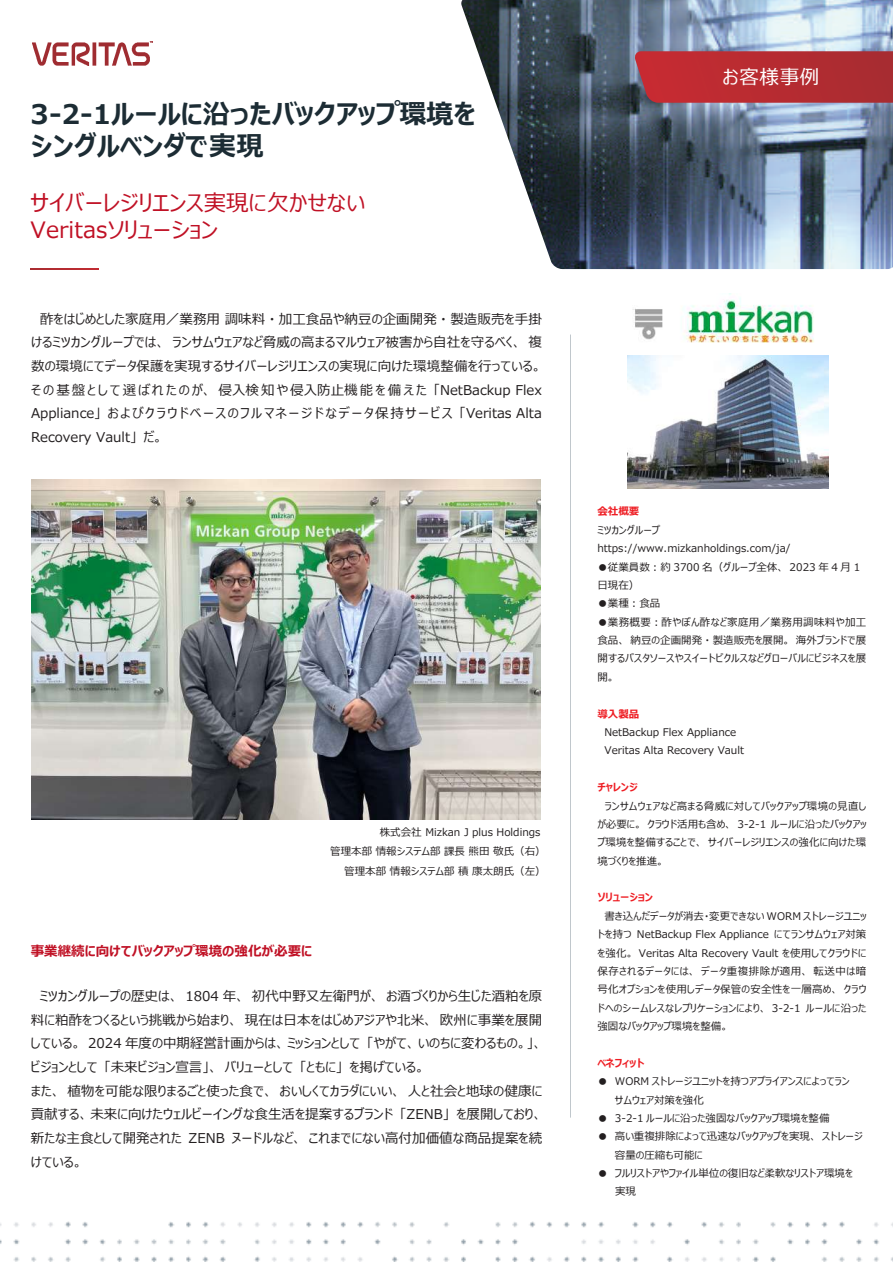
<style>
.page{position:relative;width:893px;height:1263px;background:#fff}
.page>*{position:absolute;margin:0;border:0;box-sizing:border-box;transform-origin:0 0}
.t1{font:700 27px/32.4px "Meiryo UI";letter-spacing:.005em;color:#1c2c34}
.t2{font:22.5px/27px "Meiryo UI";letter-spacing:.005em;color:#c01125}
.t3{font:19.5px "Meiryo UI";letter-spacing:.035em;color:#fff}
.t4{font:13.5px/23.7px "Meiryo UI";color:#231f20;text-align:justify}
.t5{font:700 13.5px "Meiryo UI";color:#c01125}
.t6{font:10.5px/18.3px "Meiryo UI";color:#231f20}
.t7{font:700 10.5px "Meiryo UI";color:#ee1d23}
</style>
<div class="page">
<img style="left:461px;top:0;width:432px;height:269px">
<img style="left:32px;top:42px;width:120px;height:23px">
<hr style="left:31px;top:268px;width:67px;height:2px;background:#b62c31">
<img style="left:0;top:1221px;width:893px;height:41px">
<svg style="left:634px;top:51px;width:259px;height:52px"></svg>
<hr style="left:570px;top:335px;width:1px;height:782px;background:#bbc2c8">
<img style="left:628px;top:355px;width:201px;height:133px">
<img style="left:632px;top:294px;width:182px;height:49px">
<img style="left:31px;top:480px;width:510px;height:340px">
<h1 class="t1" style="left:31px;top:99px;width:447px">3-2-1ルールに沿ったバックアップ環境をシングルベンダで実現</h1>
<h2 class="t2" style="left:31px;top:191px;width:336px">サイバーレジリエンス実現に欠かせない<br>Veritasソリューション</h2>
<p class="t4" style="left:31px;top:308px;width:512px">　酢をはじめとした家庭用／業務用 調味料・加工食品や納豆の企画開発・製造販売を手掛けるミツカングループでは、ランサムウェアなど脅威の高まるマルウェア被害から自社を守るべく、複数の環境にてデータ保護を実現するサイバーレジリエンスの実現に向けた環境整備を行っている。その基盤として選ばれたのが、侵入検知や侵入防止機能を備えた「NetBackup Flex Appliance」およびクラウドベースのフルマネージドなデータ保持サービス「Veritas Alta Recovery Vault」だ。</p>
<p class="t6" style="left:380px;top:823px;width:162px">株式会社 Mizkan J plus Holdings</p>
<p class="t6" style="left:330px;top:843px;width:217px">管理本部 情報システム部 課長 熊田 敬氏（右）</p>
<p class="t6" style="left:344px;top:862px;width:203px">管理本部 情報システム部 積 康太朗氏（左）</p>
<p class="t5" style="left:31px;top:942px;width:283px">事業継続に向けてバックアップ環境の強化が必要に</p>
<p class="t4" style="left:31px;top:985px;width:513px;text-align:left;text-indent:9px">ミツカングループの歴史は、 1804 年、初代中野又左衛門が、お酒づくりから生じた酒粕を原料に粕酢をつくるという挑戦から始まり、現在は日本をはじめアジアや北米、欧州に事業を展開している。 2024 年度の中期経営計画からは、ミッションとして「やがて、いのちに変わるもの。」、ビジョンとして「未来ビジョン宣言」、バリューとして「ともに」を掲げている。<br>また、植物を可能な限りまるごと使った食で、おいしくてカラダにいい、人と社会と地球の健康に貢献する、未来に向けたウェルビーイングな食生活を提案するブランド「ZENB」を展開しており、新たな主食として開発された ZENB ヌードルなど、これまでにない高付加価値な商品提案を続けている。</p>
<h3 class="t3" style="left:723px;top:63px;width:98px">お客様事例</h3>
<p class="t7" style="left:597px;top:504px;width:43px">会社概要</p>
<p class="t6" style="left:597px;top:521px;width:195px">ミツカングループhttps://www.mizkanholdings.com/ja/</p>
<p class="t6" style="left:597px;top:558px;width:264px">●従業員数︓約 3700 名（グループ全体、 2023 年 4 月 1日現在）</p>
<p class="t6" style="left:597px;top:595px;width:64px">●業種︓食品</p>
<p class="t6" style="left:597px;top:613px;width:271px;text-align:justify">●業務概要︓酢やぽん酢など家庭用／業務用調味料や加工食品、納豆の企画開発・製造販売を展開。海外ブランドで展開するパスタソースやスイートピクルスなどグローバルにビジネスを展開。</p>
<p class="t7" style="left:597px;top:706px;width:43px">導入製品</p>
<p class="t6" style="left:604px;top:724px;width:141px;text-indent:-7px">　NetBackup Flex Appliance<br>Veritas Alta Recovery Vault</p>
<p class="t7" style="left:597px;top:780px;width:42px">チャレンジ</p>
<p class="t6" style="left:597px;top:797px;width:271px;text-align:justify">　ランサムウェアなど高まる脅威に対してバックアップ環境の見直しが必要に。クラウド活用も含め、 3-2-1 ルールに沿ったバックアップ環境を整備することで、サイバーレジリエンスの強化に向けた環境づくりを推進。</p>
<p class="t7" style="left:597px;top:890px;width:57px">ソリューション</p>
<p class="t6" style="left:597px;top:907px;width:271px;text-align:justify">　書き込んだデータが消去・変更できない WORM ストレージユニットを持つ NetBackup Flex Appliance にてランサムウェア対策を強化。 Veritas Alta Recovery Vault を使用してクラウドに保存されるデータには、データ重複排除が適用、転送中は暗号化オプションを使用しデータ保管の安全性を一層高め、クラウドへのシームレスなレプリケーションにより、 3-2-1 ルールに沿った強固なバックアップ環境を整備。</p>
<p class="t7" style="left:597px;top:1055px;width:48px">ベネフィット</p>
<p class="t6" style="left:597px;top:1073px;width:267px">●　WORM ストレージユニットを持つアプライアンスによってラン<br>　　 サムウェア対策を強化<br>●　3-2-1 ルールに沿った強固なバックアップ環境を整備<br>●　高い重複排除によって迅速なバックアップを実現、ストレージ　　 容量の圧縮も可能に<br>●　フルリストアやファイル単位の復旧など柔軟なリストア環境を　　 実現</p>
</div>
